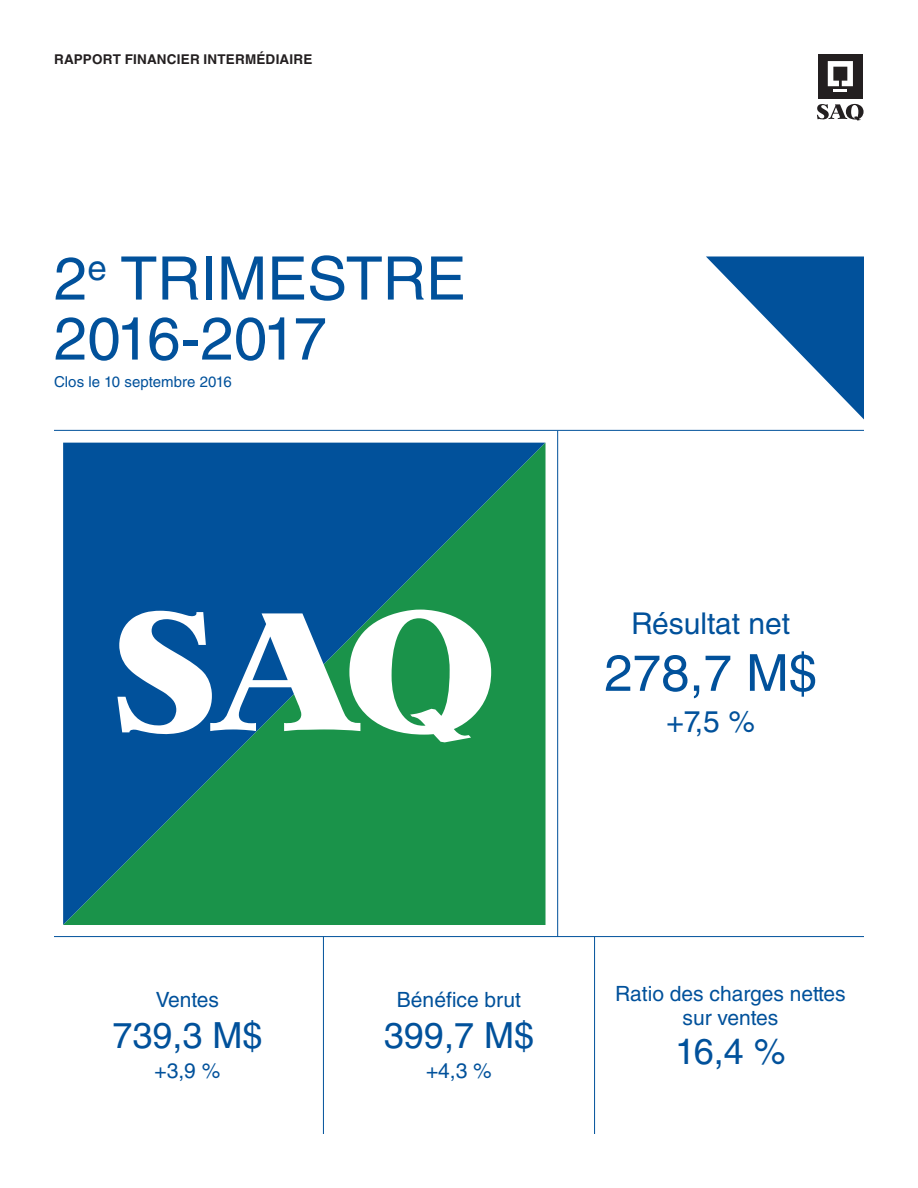
<style>
.page{position:relative;width:918px;height:1188px;background:#fff}
.page>*{position:absolute;margin:0;border:0;box-sizing:border-box;transform-origin:0 0}
._2015_texte{font:60px "Helvetica LT Std";color:#01519b}
._2015_texte-2{font:60px "Helvetica LT Std";letter-spacing:-.04em;color:#01519b}
.t1{font:51px "Helvetica LT Std";color:#01519b}
.t2{font:36px "Helvetica LT Std";color:#01519b}
._2016_Texte_1{font:30px "Helvetica LT Std";color:#01519b}
._2016_Texte_1-2{font:21px/24px "Helvetica LT Std";color:#01519b;text-align:center}
.t3{font:15px "Helvetica LT Std";color:#01519b}
.t4{font:700 13.5px "Helvetica LT Std";letter-spacing:.015em;color:#231f20}
</style>
<div class="page">
<svg style="left:706px;top:256px;width:158px;height:163px"></svg>
<hr style="left:323px;top:937px;width:1px;height:197px;background:#01519b">
<hr style="left:594px;top:937px;width:1px;height:197px;background:#01519b">
<hr style="left:54px;top:430px;width:810px;height:1px;background:#01519b">
<hr style="left:54px;top:936px;width:810px;height:1px;background:#01519b">
<hr style="left:557px;top:431px;width:1px;height:505px;background:#01519b">
<svg style="left:63px;top:443px;width:483px;height:482px;background:#0e7272"></svg>
<svg style="left:117px;top:610px;width:374px;height:132px"></svg>
<div style="left:818px;top:54px;width:45px;height:45px;background:#231f20"></div>
<svg style="left:817px;top:104px;width:47px;height:16px"></svg>
<hr style="left:833px;top:89px;width:14px;height:3px;background:#fff">
<svg style="left:828px;top:61px;width:25px;height:25px"></svg>
<p class="t4" style="left:54px;top:51px;width:260px">RAPPORT FINANCIER INTERMÉDIAIRE</p>
<p class="_2015_texte" style="left:54px;top:244px;width:413px">2<sup>e</sup> TRIMESTRE</p>
<p class="_2015_texte-2" style="left:54px;top:304px;width:275px">2016-2017</p>
<p class="t3" style="left:54px;top:373px;width:179px">Clos le 10 septembre 2016</p>
<p class="_2016_Texte_1" style="left:631px;top:606px;width:161px">Résultat net</p>
<p class="t1" style="left:604px;top:643px;width:214px">278,7 M$</p>
<p class="_2016_Texte_1" style="left:666px;top:705px;width:90px">+7,5 %</p>
<p class="_2016_Texte_1-2" style="left:156px;top:988px;width:65px">Ventes</p>
<p class="t2" style="left:112px;top:1014px;width:152px">739,3 M$</p>
<p class="_2016_Texte_1-2" style="left:155px;top:1059px;width:67px">+3,9 %</p>
<p class="_2016_Texte_1-2" style="left:397px;top:988px;width:126px">Bénéfice brut</p>
<p class="t2" style="left:384px;top:1014px;width:152px">399,7 M$</p>
<p class="_2016_Texte_1-2" style="left:426px;top:1059px;width:67px">+4,3 %</p>
<p class="_2016_Texte_1-2" style="left:615px;top:981px;width:232px">Ratio des charges nettes sur ventes</p>
<p class="t2" style="left:675px;top:1030px;width:112px">16,4 %</p>
</div>
